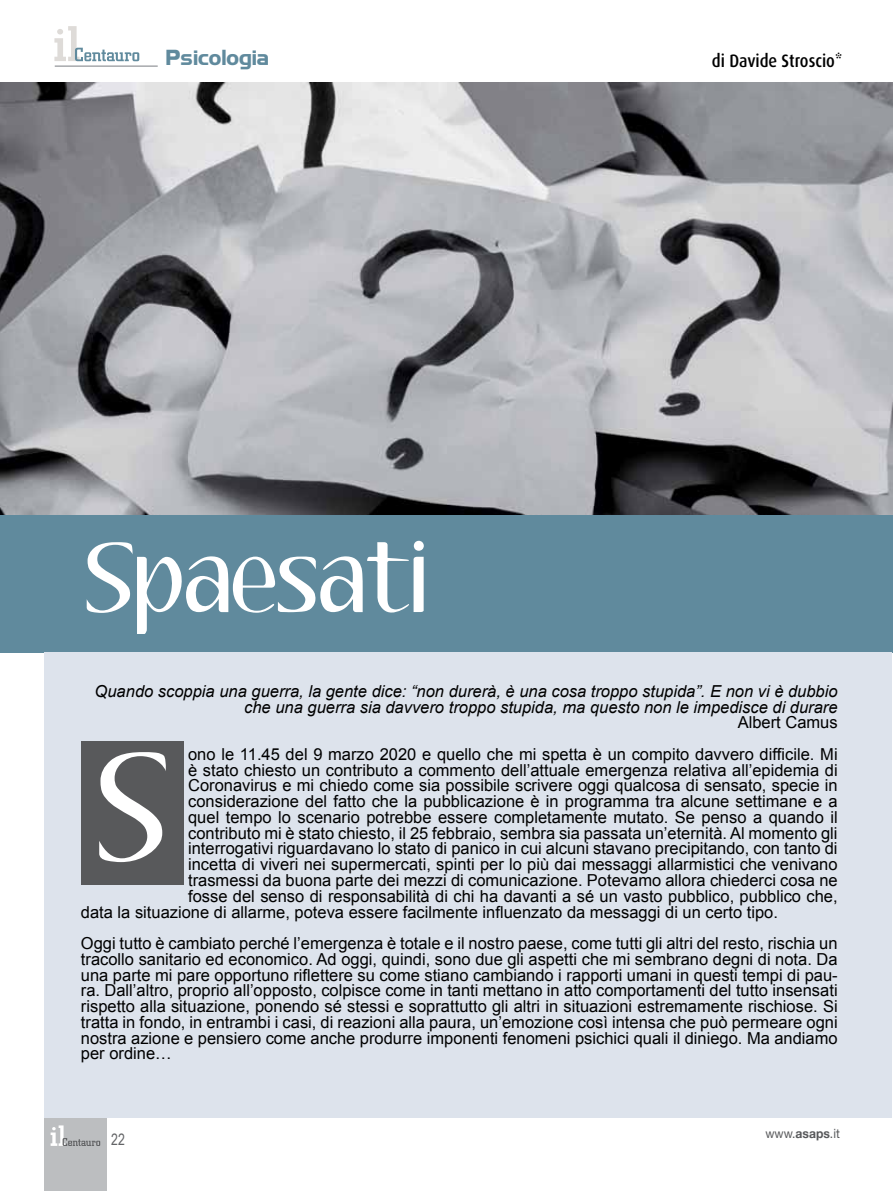
<style>
.page{position:relative;width:893px;height:1191px;background:#fff}
.page>*{position:absolute;margin:0;border:0;box-sizing:border-box;transform-origin:0 0}
.t1{font:86.7px "Aubrey";color:#fff}
.t2{font:700 19.5px "Highland Gothic FLF";color:#608a9d}
.t3{font:500 18px "Dax";color:#000;scale:.9 1}
.t4{font:16.5px/15.8px "Arial";color:#000;text-align:right}
.t5{font:italic 16.5px/15.8px "Arial";color:#000;text-align:right}
.t6{font:15.75px "Arial Narrow";color:#636466;scale:.95 1}
.t7{font:12.75px "Helvetica Neue";color:#58595b;scale:.95 1}
.s1{font-weight:700}
</style>
<div class="page">
<img style="left:0;top:83px;width:893px;height:432px">
<div style="left:45px;top:1118px;width:62px;height:73px;background:#bcbec0"></div>
<svg style="left:51px;top:1125px;width:49px;height:21px"></svg>
<hr style="left:55px;top:65px;width:103px;height:2px;background:#a7a9ac">
<svg style="left:54px;top:26px;width:85px;height:35px"></svg>
<div style="left:0;top:515px;width:893px;height:137px;background:#608a9d"></div>
<div style="left:45px;top:652px;width:847px;height:466px;background:#dde3ec"></div>
<div style="left:81px;top:741px;width:103px;height:143px;background:#58595b"></div>
<svg style="left:99px;top:752px;width:67px;height:110px"></svg>
<p class="t2" style="left:166px;top:44px;width:105px">Psicologia</p>
<p class="t3" style="left:712px;top:51px;width:146px">di Davide Stroscio*</p>
<h1 class="t1" style="left:87px;top:533px;width:343px">SPAESATI</h1>
<p class="t5" style="left:95px;top:683px;width:744px">Quando scoppia una guerra, la gente dice: “non durerà, è una cosa troppo stupida”. E non vi è dubbio che una guerra sia davvero troppo stupida, ma questo non le impedisce di durare</p>
<p class="t4" style="left:188px;top:707px;width:651px;line-height:31.5px">Albert Camus<br>ono le 11.45 del 9 marzo 2020 e quello che mi spetta è un compito davvero difficile. Mi</p>
<p class="t4" style="left:188px;top:762px;width:651px">è stato chiesto un contributo a commento dell’attuale emergenza relativa all’epidemia di</p>
<p class="t4" style="left:188px;top:778px;width:651px">Coronavirus e mi chiedo come sia possibile scrivere oggi qualcosa di sensato, specie in</p>
<p class="t4" style="left:188px;top:793px;width:651px">considerazione del fatto che la pubblicazione è in programma tra alcune settimane e a</p>
<p class="t4" style="left:188px;top:809px;width:651px">quel tempo lo scenario potrebbe essere completamente mutato. Se penso a quando il</p>
<p class="t4" style="left:188px;top:825px;width:651px">contributo mi è stato chiesto, il 25 febbraio, sembra sia passata un’eternità. Al momento gli</p>
<p class="t4" style="left:188px;top:841px;width:651px">interrogativi riguardavano lo stato di panico in cui alcuni stavano precipitando, con tanto di</p>
<p class="t4" style="left:188px;top:856px;width:651px">incetta di viveri nei supermercati, spinti per lo più dai messaggi allarmistici che venivano</p>
<p class="t4" style="left:188px;top:872px;width:651px">trasmessi da buona parte dei mezzi di comunicazione. Potevamo allora chiederci cosa ne</p>
<p class="t4" style="left:188px;top:888px;width:651px">fosse del senso di responsabilità di chi ha davanti a sé un vasto pubblico, pubblico che,</p>
<p class="t4" style="left:81px;top:904px;width:698px">data la situazione di allarme, poteva essere facilmente influenzato da messaggi di un certo tipo.</p>
<p class="t4" style="left:81px;top:935px;width:758px;text-align:justify">Oggi tutto è cambiato perché l’emergenza è totale e il nostro paese, come tutti gli altri del resto, rischia un tracollo sanitario ed economico. Ad oggi, quindi, sono due gli aspetti che mi sembrano degni di nota. Da una parte mi pare opportuno riflettere su come stiano cambiando i rapporti umani in questi tempi di pau&shy;ra. Dall’altro, proprio all’opposto, colpisce come in tanti mettano in atto comportamenti del tutto insensati rispetto alla situazione, ponendo sé stessi e soprattutto gli altri in situazioni estremamente rischiose. Si tratta in fondo, in entrambi i casi, di reazioni alla paura, un’emozione così intensa che può permeare ogni nostra azione e pensiero come anche produrre imponenti fenomeni psichici quali il diniego. Ma andiamo per ordine…</p>
<p class="t6" style="left:111px;top:1127px;width:16px">22</p>
<p class="t7" style="left:765px;top:1126px;width:80px">www.<span class="s1">asaps</span>.it</p>
</div>
